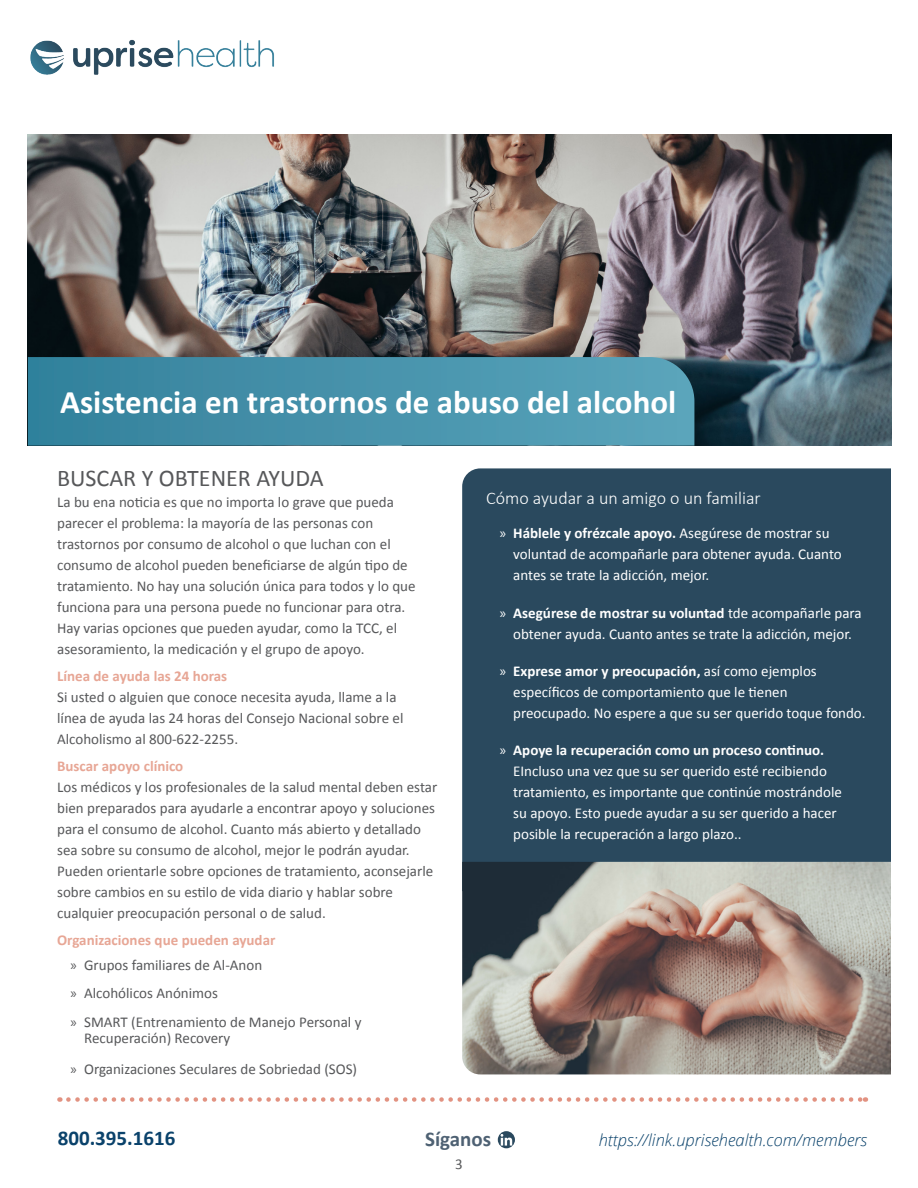
<style>
.page{position:relative;width:918px;height:1188px;background:#fff}
.page>*{position:absolute;margin:0;border:0;box-sizing:border-box;transform-origin:0 0}
.t1{font:700 33px "Calibri";color:#fff}
.t2{font:24px "Calibri";color:#57585a}
.t3{font:700 21px "Calibri";color:#0a426b}
.t4{font:700 21px "Calibri";color:#4e6173}
.t5{font:300 18px "Calibri";color:#fff}
.t6{font:italic 300 16.5px "Open Sans";color:#0a426b}
.t7{font:15px/21px "Calibri";color:#57585a}
.t8{font:15px/21px "Calibri";color:#fff}
.t9{font:700 15px/24.8px "Calibri";color:#e7a695;text-align:center}
.s1{font-family:"Myriad Pro";font-weight:400;color:#57585a}
.s2{font-weight:400;color:#57585a}
.s3{font-family:"Myriad Pro"}
.s4{font-weight:700}
</style>
<div class="page">
<div style="left:462px;top:468px;width:429px;height:394px;background:#2a495e"></div>
<img style="left:30px;top:39px;width:244px;height:36px">
<img style="left:28px;top:135px;width:864px;height:311px">
<svg style="left:28px;top:357px;width:666px;height:89px;background:#4691aa"></svg>
<svg style="left:68px;top:1097px;width:798px;height:5px"></svg>
<svg style="left:498px;top:1131px;width:17px;height:17px"></svg>
<img style="left:462px;top:862px;width:429px;height:212px">
<h1 class="t1" style="left:60px;top:378px;width:618px">Asistencia en trastornos de abuso del alcohol</h1>
<h2 class="t2" style="left:57px;top:462px;width:268px">BUSCAR Y OBTENER AYUDA</h2>
<p class="t7" style="left:57px;top:492px;width:360px">La bu ena noticia es que no importa lo grave que pueda parecer el problema: la mayoría de las personas con trastornos por consumo de alcohol o que luchan con el consumo de alcohol pueden beneficiarse de algún tipo de tratamiento. No hay una solución única para todos y lo que funciona para una persona puede no funcionar para otra.<br>Hay varias opciones que pueden ayudar, como la TCC, el asesoramiento, la medicación y el grupo de apoyo.</p>
<p class="t9" style="left:57px;top:664px;width:172px">Línea de ayuda las 24 horas</p>
<p class="t7" style="left:57px;top:687px;width:348px">Si usted o alguien que conoce necesita ayuda, llame a la línea de ayuda las 24 horas del Consejo Nacional sobre el<br>Alcoholismo al 800-622-2255.</p>
<p class="t9" style="left:57px;top:754px;width:128px">Buscar apoyo clínico</p>
<p class="t7" style="left:57px;top:777px;width:382px">Los médicos y los profesionales de la salud mental deben estar bien preparados para ayudarle a encontrar apoyo y soluciones para el consumo de alcohol. Cuanto más abierto y detallado sea sobre su consumo de alcohol, mejor le podrán ayudar.<br>Pueden orientarle sobre opciones de tratamiento, aconsejarle sobre cambios en su estilo de vida diario y hablar sobre cualquier preocupación personal o de salud.</p>
<p class="t9" style="left:57px;top:928px;width:220px">Organizaciones que pueden ayudar <span class="s1">»</span> <span class="s2">Grupos familiares de Al-Anon</span></p>
<p class="t7" style="left:71px;top:979px;width:292px;line-height:28.2px"><span class="s3">»</span> Alcohólicos Anónimos<br><span class="s3">»</span> SMART (Entrenamiento de Manejo Personal y</p>
<p class="t7" style="left:71px;top:1022px;width:288px;line-height:31.2px;text-indent:13px">Recuperación) Recovery<br><span class="s3">»</span> Organizaciones Seculares de Sobriedad (SOS)</p>
<p class="t5" style="left:486px;top:487px;width:276px">Cómo ayudar a un amigo o un familiar</p>
<p class="t8" style="left:513px;top:522px;width:330px;text-indent:-14px"><span class="s3">»</span> <span class="s4">Háblele y ofrézcale apoyo.</span> Asegúrese de mostrar su voluntad de acompañarle para obtener ayuda. Cuanto antes se trate la adicción, mejor.</p>
<p class="t8" style="left:500px;top:602px;width:364px;text-align:center"><span class="s3">»</span> <span class="s4">Asegúrese de mostrar su voluntad</span> tde acompañarle para obtener ayuda. Cuanto antes se trate la adicción, mejor.</p>
<p class="t8" style="left:513px;top:660px;width:354px;text-indent:-14px"><span class="s3">»</span> <span class="s4">Exprese amor y preocupación,</span> así como ejemplos específicos de comportamiento que le tienen preocupado. No espere a que su ser querido toque fondo.</p>
<p class="t8" style="left:513px;top:739px;width:330px;text-indent:-14px"><span class="s3">»</span> <span class="s4">Apoye la recuperación como un proceso continuo.<br></span>EIncluso una vez que su ser querido esté recibiendo tratamiento, es importante que continúe mostrándole su apoyo. Esto puede ayudar a su ser querido a hacer posible la recuperación a largo plazo..</p>
<h3 class="t3" style="left:58px;top:1123px;width:119px">800.395.1616</h3>
<h3 class="t4" style="left:425px;top:1124px;width:68px">Síganos</h3>
<p class="t7" style="left:455px;top:1153px;width:9px">3</p>
<p class="t6" style="left:599px;top:1128px;width:270px">https://link.uprisehealth.com/members</p>
</div>
